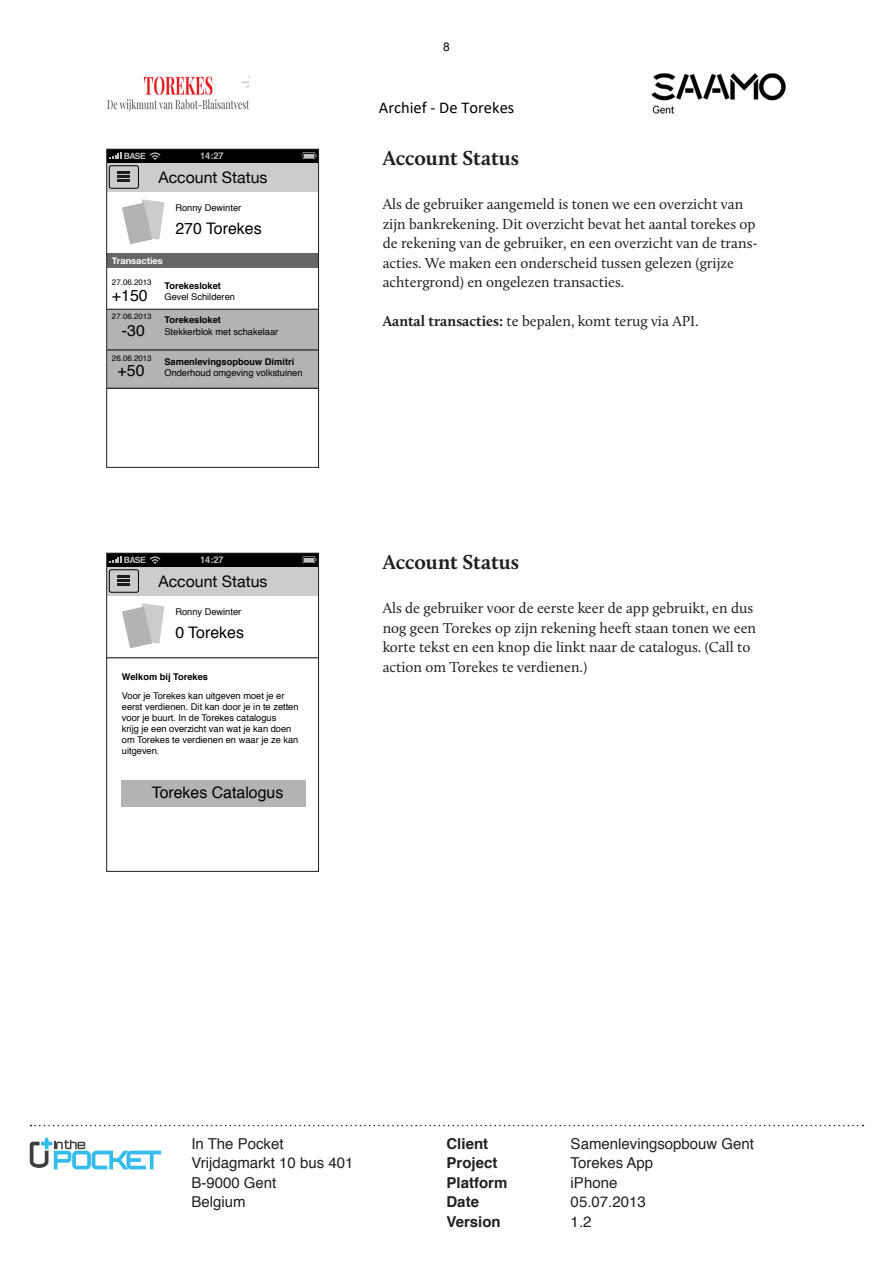
<style>
.page{position:relative;width:893px;height:1263px;background:#fff}
.page>*{position:absolute;margin:0;border:0;box-sizing:border-box;transform-origin:0 0}
.Heading3{font:700 21px "Calluna";color:#231f20}
.t1{font:16.5px "Calibri";color:#000}
.t2{font:15.9px "Helvetica";color:#000}
.t3{font:15.9px "Helvetica Neue";color:#000}
.t4{font:15.6px "Helvetica";color:#000}
.Body{font:15px/19.5px "Calluna";color:#231f20}
.t5{font:15px/19.5px "Helvetica";color:#231f20}
.t6{font:700 15px/19.5px "Helvetica";color:#231f20}
.t7{font:12px "Arial";color:#000}
.t8{font:9.3px/11.1px "Helvetica";color:#000}
.t9{font:700 9.3px "Helvetica";color:#000}
.t10{font:700 9.3px "Helvetica Neue";color:#fff}
.t11{font:700 9.3px "Helvetica";color:#bfbfbf}
.t12{font:700 8.55px "Helvetica";letter-spacing:-.08em;color:#bfbfbf}
.t13{font:7.95px "Helvetica";color:#000}
.t14{font:7.8px "Helvetica";color:#000}
.s1{font-weight:700}
.s2{font-size:15.9px}
</style>
<div class="page">
<img style="left:107px;top:76px;width:143px;height:36px">
<img style="left:651px;top:73px;width:135px;height:40px">
<svg style="left:31px;top:1125px;width:832px;height:1px"></svg>
<svg style="left:30px;top:1137px;width:131px;height:32px"></svg>
<div style="left:107px;top:310px;width:212px;height:78px;background:#b3b3b3"></div>
<svg style="left:122px;top:199px;width:42px;height:45px"></svg>
<hr style="left:107px;top:253px;width:211px;height:1px;background:#000">
<hr style="left:107px;top:267px;width:212px;height:1px;background:#000">
<div style="left:107px;top:254px;width:212px;height:13px;background:#666"></div>
<hr style="left:107px;top:309px;width:212px;height:1px;background:#000">
<hr style="left:107px;top:350px;width:212px;height:1px;background:#000">
<hr style="left:107px;top:388px;width:212px;height:1px;background:#000">
<div style="left:107px;top:162px;width:212px;height:30px;background:#ccc"></div>
<div style="left:109px;top:165px;width:30px;height:24px;border:1px solid #000;border-radius:2px"></div>
<svg style="left:118px;top:171px;width:12px;height:11px"></svg>
<div style="left:107px;top:149px;width:212px;height:13px;background:#000"></div>
<svg style="left:109px;top:152px;width:13px;height:7px"></svg>
<svg style="left:150px;top:152px;width:11px;height:8px"></svg>
<svg style="left:303px;top:152px;width:14px;height:7px"></svg>
<div style="left:106px;top:149px;width:213px;height:319px;border:1px solid #231f20"></div>
<svg style="left:122px;top:603px;width:42px;height:45px"></svg>
<hr style="left:107px;top:657px;width:211px;height:1px;background:#000">
<div style="left:122px;top:780px;width:184px;height:26px;background:#b3b3b3"></div>
<div style="left:107px;top:566px;width:212px;height:30px;background:#ccc"></div>
<div style="left:109px;top:569px;width:30px;height:24px;border:1px solid #000;border-radius:2px"></div>
<svg style="left:118px;top:575px;width:12px;height:11px"></svg>
<div style="left:107px;top:553px;width:212px;height:13px;background:#000"></div>
<svg style="left:109px;top:556px;width:13px;height:7px"></svg>
<svg style="left:150px;top:556px;width:11px;height:8px"></svg>
<svg style="left:303px;top:556px;width:14px;height:7px"></svg>
<div style="left:106px;top:553px;width:213px;height:319px;border:1px solid #231f20"></div>
<p class="t12" style="left:124px;top:149px;width:23px">BASE</p>
<p class="t11" style="left:200px;top:148px;width:25px">14:27</p>
<p class="t3" style="left:158px;top:164px;width:111px">Account Status</p>
<p class="t8" style="left:175px;top:202px;width:67px">Ronny Dewinter</p>
<p class="t2" style="left:175px;top:217px;width:88px">270 Torekes</p>
<p class="t10" style="left:112px;top:252px;width:52px">Transacties</p>
<p class="t8" style="left:112px;top:280px;width:125px;text-indent:52px"><span class="s1">Torekesloket </span><span class="s2">+150</span> Gevel Schilderen</p>
<p class="t9" style="left:164px;top:313px;width:58px">Torekesloket</p>
<p class="t4" style="left:122px;top:318px;width:24px">-30</p>
<p class="t8" style="left:164px;top:326px;width:115px">Stekkerblok met schakelaar</p>
<p class="t9" style="left:164px;top:354px;width:131px">Samenlevingsopbouw Dimitri</p>
<p class="t2" style="left:118px;top:359px;width:28px">+50</p>
<p class="t8" style="left:164px;top:368px;width:140px">Onderhoud omgeving volkstuinen</p>
<p class="t13" style="left:112px;top:276px;width:41px">27.06.2013</p>
<p class="t14" style="left:112px;top:310px;width:41px">27.06.2013</p>
<p class="t13" style="left:112px;top:352px;width:41px">26.06.2013</p>
<p class="t12" style="left:124px;top:553px;width:23px">BASE</p>
<p class="t11" style="left:200px;top:552px;width:25px">14:27</p>
<p class="t3" style="left:158px;top:568px;width:111px">Account Status</p>
<p class="t8" style="left:175px;top:606px;width:67px">Ronny Dewinter</p>
<p class="t2" style="left:175px;top:620px;width:70px">0 Torekes</p>
<p class="t8" style="left:122px;top:668px;width:164px;line-height:18.1px"><span class="s1">Welkom bij Torekes<br></span>Voor je Torekes kan uitgeven moet je er</p>
<p class="t8" style="left:122px;top:701px;width:178px">eerst verdienen. Dit kan door je in te zetten voor je buurt. In de Torekes catalogus<br>krijg je een overzicht van wat je kan doen om Torekes te verdienen en waar je ze kan uitgeven.</p>
<p class="t2" style="left:152px;top:780px;width:133px">Torekes Catalogus</p>
<p class="t7" style="left:443px;top:39px;width:8px">8</p>
<p class="t1" style="left:379px;top:100px;width:137px">Archief ‐ De Torekes</p>
<p class="Heading3" style="left:383px;top:144px;width:138px">Account Status</p>
<p class="Body" style="left:383px;top:194px;width:377px">Als de gebruiker aangemeld is tonen we een overzicht van zijn bankrekening. Dit overzicht bevat het aantal torekes op de rekening van de gebruiker, en een overzicht van de trans&shy;acties. We maken een onderscheid tussen gelezen (grijze achtergrond) en ongelezen transacties.</p>
<p class="Body" style="left:383px;top:311px;width:317px"><span class="s1">Aantal transacties:</span> te bepalen, komt terug via API.</p>
<p class="Heading3" style="left:383px;top:548px;width:138px">Account Status</p>
<p class="Body" style="left:383px;top:598px;width:375px">Als de gebruiker voor de eerste keer de app gebruikt, en dus nog geen Torekes op zijn rekening heeft staan tonen we een korte tekst en een knop die linkt naar de catalogus. (Call to action om Torekes te verdienen.)</p>
<p class="t5" style="left:191px;top:1134px;width:164px">In The Pocket<br>Vrijdagmarkt 10 bus 401<br>B-9000 Gent<br>Belgium</p>
<p class="t6" style="left:446px;top:1134px;width:62px">Client<br>Project<br>Platform<br>Date<br>Version</p>
<p class="t5" style="left:571px;top:1134px;width:185px">Samenlevingsopbouw Gent<br>Torekes App<br>iPhone<br>05.07.2013<br>1.2</p>
</div>
